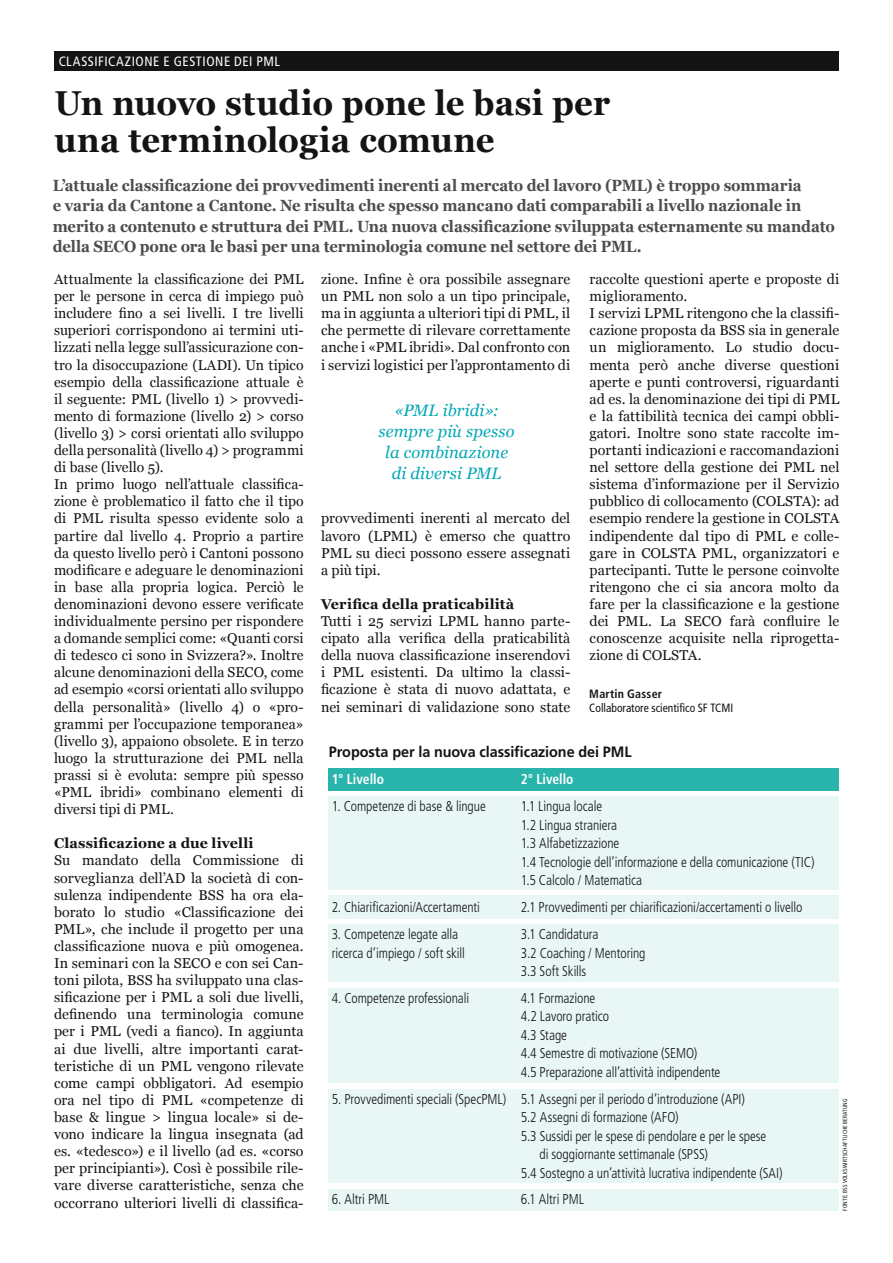
<style>
.page{position:relative;width:893px;height:1263px;background:#fff}
.page>*{position:absolute;margin:0;border:0;box-sizing:border-box;transform-origin:0 0}
.t1{font:700 34.5px/37.5px "Georgia";color:#131413;scale:.95 1}
.t2{font:italic 16.5px/21px "Georgia";letter-spacing:.005em;color:#00a8b4;text-align:center}
.t3{font:700 16.2px/20.5px "Georgia";letter-spacing:-.005em;color:#4d4d4c;scale:.92 1}
.t4{font:700 15px "Frutiger LT Std";letter-spacing:-.005em;color:#131413;scale:.96 1}
.t5{font:14.25px/17.1px "Georgia";letter-spacing:.005em;color:#131413;text-align:justify}
.t6{font:300 condensed 14.25px/18.5px "Frutiger LT Std";letter-spacing:-.005em;color:#131413;scale:.95 1}
.t7{font:700 14.25px "Georgia";letter-spacing:.01em;color:#131413}
.t8{font:700 condensed 14.25px "Frutiger LT Std";color:#fff;scale:.95 1}
.t9{font:condensed 13.5px "Frutiger LT Std";letter-spacing:.04em;color:#fff}
.t10{font:condensed 12px "Frutiger LT Std";color:#131413;scale:.96 1}
.t11{font:700 condensed 12px "Frutiger LT Std";letter-spacing:.02em;color:#131413}
.t12{font:condensed 6px "Frutiger LT Std";letter-spacing:.015em;color:#131413;scale:.96 1}
</style>
<div class="page">
<div style="left:328px;top:769px;width:511px;height:22px;background:#28b4ab"></div>
<div style="left:328px;top:796px;width:511px;height:94px;background:#e9f6f6"></div>
<div style="left:328px;top:895px;width:511px;height:24px;background:#e9f6f6"></div>
<div style="left:328px;top:924px;width:511px;height:58px;background:#e9f6f6"></div>
<div style="left:328px;top:988px;width:511px;height:94px;background:#e9f6f6"></div>
<div style="left:328px;top:1089px;width:511px;height:94px;background:#e9f6f6"></div>
<div style="left:328px;top:1189px;width:511px;height:22px;background:#e9f6f6"></div>
<div style="left:54px;top:52px;width:785px;height:19px;background:#131413"></div>
<p class="t9" style="left:59px;top:53px;width:223px">CLASSIFICAZIONE E GESTIONE DEI PML</p>
<h1 class="t1" style="left:54px;top:82px;width:586px">Un nuovo studio pone le basi per una terminologia comune</h1>
<p class="t3" style="left:53px;top:174px;width:852px">L’attuale classificazione dei provvedimenti inerenti al mercato del lavoro (PML) è troppo sommaria<br>e varia da Cantone a Cantone. Ne risulta che spesso mancano dati comparabili a livello nazionale in merito a contenuto e struttura dei PML. Una nuova classificazione sviluppata esternamente su mandato della SECO pone ora le basi per una terminologia comune nel settore dei PML.</p>
<p class="t5" style="left:54px;top:270px;width:251px;text-align:left">Attualmente la classificazione dei PML per le persone in cerca di impiego può includere fino a sei livelli. I tre livelli superiori corrispondono ai termini uti&shy;lizzati nella legge sull’assicurazione con&shy;tro la disoccupazione (LADI). Un tipico esempio della classificazione attuale è il seguente: PML (livello 1) &gt; provvedi&shy;mento di formazione (livello 2) &gt; corso (livello 3) &gt; corsi orientati allo sviluppo della personalità (livello 4) &gt; programmi di base (livello 5).<br>In primo luogo nell’attuale classifica&shy;zione è problematico il fatto che il tipo di PML risulta spesso evidente solo a partire dal livello 4. Proprio a partire da questo livello però i Cantoni possono modificare e adeguare le denominazioni in base alla propria logica. Perciò le denominazioni devono essere verificate individualmente persino per rispondere a domande semplici come: «Quanti corsi di tedesco ci sono in Svizzera?». Inoltre alcune denominazioni della SECO, come ad esempio «corsi orientati allo sviluppo della personalità» (livello 4) o «pro&shy;grammi per l’occupazione temporanea» (livello 3), appaiono obsolete. E in terzo luogo la strutturazione dei PML nella prassi si è evoluta: sempre più spesso «PML ibridi» combinano elementi di diversi tipi di PML.</p>
<p class="t7" style="left:54px;top:833px;width:201px">Classificazione a due livelli</p>
<p class="t5" style="left:54px;top:851px;width:251px">Su mandato della Commissione di sorveglianza dell’AD la società di con&shy;sulenza indipendente BSS ha ora ela&shy;borato lo studio «Classificazione dei PML», che include il progetto per una classificazione nuova e più omogenea.<br>In seminari con la SECO e con sei Can&shy;toni pilota, BSS ha sviluppato una clas&shy;sificazione per i PML a soli due livelli, definendo una terminologia comune per i PML (vedi a fianco). In aggiunta ai due livelli, altre importanti carat&shy;teristiche di un PML vengono rilevate come campi obbligatori. Ad esempio ora nel tipo di PML «competenze di base &amp; lingue &gt; lingua locale» si de&shy;vono indicare la lingua insegnata (ad es. «tedesco») e il livello (ad es. «corso per principianti»). Così è possibile rile&shy;vare diverse caratteristiche, senza che occorrano ulteriori livelli di classifica-</p>
<p class="t5" style="left:321px;top:270px;width:251px">zione. Infine è ora possibile assegnare un PML non solo a un tipo principale, ma in aggiunta a ulteriori tipi di PML, il che permette di rilevare correttamente anche i «PML ibridi». Dal confronto con i servizi logistici per l’approntamento di</p>
<p class="t2" style="left:379px;top:399px;width:138px">«PML ibridi»: sempre più spesso la combinazione di diversi PML</p>
<p class="t5" style="left:321px;top:509px;width:251px">provvedimenti inerenti al mercato del lavoro (LPML) è emerso che quattro PML su dieci possono essere assegnati a più tipi.</p>
<p class="t7" style="left:321px;top:593px;width:195px">Verifica della praticabilità</p>
<p class="t5" style="left:321px;top:612px;width:251px">Tutti i 25 servizi LPML hanno parte&shy;cipato alla verifica della praticabilità della nuova classificazione inserendovi i PML esistenti. Da ultimo la classi&shy;ficazione è stata di nuovo adattata, e nei seminari di validazione sono state</p>
<p class="t5" style="left:590px;top:270px;width:251px;text-align:left">raccolte questioni aperte e proposte di miglioramento.<br>I servizi LPML ritengono che la classifi&shy;cazione proposta da BSS sia in generale un miglioramento. Lo studio docu&shy;menta però anche diverse questioni aperte e punti controversi, riguardanti ad es. la denominazione dei tipi di PML e la fattibilità tecnica dei campi obbli&shy;gatori. Inoltre sono state raccolte im&shy;portanti indicazioni e raccomandazioni nel settore della gestione dei PML nel sistema d’informazione per il Servizio pubblico di collocamento (COLSTA): ad esempio rendere la gestione in COLSTA indipendente dal tipo di PML e colle&shy;gare in COLSTA PML, organizzatori e partecipanti. Tutte le persone coinvolte ritengono che ci sia ancora molto da fare per la classificazione e la gestione dei PML. La SECO farà confluire le conoscenze acquisite nella riprogetta&shy;zione di COLSTA.</p>
<p class="t11" style="left:589px;top:687px;width:74px">Martin Gasser</p>
<p class="t10" style="left:589px;top:701px;width:151px">Collaboratore scientifico SF TCMI</p>
<p class="t4" style="left:329px;top:743px;width:317px">Proposta per la nuova classificazione dei PML</p>
<p class="t8" style="left:332px;top:771px;width:57px">1° Livello</p>
<p class="t8" style="left:521px;top:771px;width:57px">2° Livello</p>
<p class="t6" style="left:332px;top:797px;width:164px">1. Competenze di base &amp; lingue</p>
<p class="t6" style="left:521px;top:797px;width:311px">1.1 Lingua locale<br>1.2 Lingua straniera<br>1.3 Alfabetizzazione<br>1.4 Tecnologie dell’informazione e della comunicazione (TIC)<br>1.5 Calcolo / Matematica</p>
<p class="t6" style="left:332px;top:898px;width:158px">2. Chiarificazioni/Accertamenti</p>
<p class="t6" style="left:521px;top:898px;width:298px">2.1 Provvedimenti per chiarificazioni/accertamenti o livello</p>
<p class="t6" style="left:332px;top:925px;width:135px">3. Competenze legate alla</p>
<p class="t6" style="left:521px;top:925px;width:84px">3.1 Candidatura</p>
<p class="t6" style="left:332px;top:943px;width:142px">ricerca d’impiego / soft skill</p>
<p class="t6" style="left:521px;top:943px;width:133px">3.2 Coaching / Mentoring<br>3.3 Soft Skills</p>
<p class="t6" style="left:332px;top:989px;width:146px">4. Competenze professionali</p>
<p class="t6" style="left:521px;top:989px;width:212px">4.1 Formazione<br>4.2 Lavoro pratico<br>4.3 Stage<br>4.4 Semestre di motivazione (SEMO)<br>4.5 Preparazione all’attività indipendente</p>
<p class="t6" style="left:332px;top:1090px;width:437px">5. Provvedimenti speciali (SpecPML) 5.1 Assegni per il periodo d’introduzione (API)</p>
<p class="t6" style="left:521px;top:1108px;width:168px">5.2 Assegni di formazione (AFO)</p>
<p class="t6" style="left:521px;top:1127px;width:260px">5.3 Sussidi per le spese di pendolare e per le spese</p>
<p class="t6" style="left:539px;top:1145px;width:179px">di soggiornante settimanale (SPSS)</p>
<p class="t6" style="left:521px;top:1163px;width:277px">5.4 Sostegno a un’attività lucrativa indipendente (SAI)</p>
<p class="t6" style="left:332px;top:1190px;width:62px">6. Altri PML</p>
<p class="t6" style="left:521px;top:1190px;width:68px">6.1 Altri PML</p>
<p class="t12" style="left:842px;top:1211px;width:118px;rotate:-90deg">FONTE: BSS VOLKSWIRTSCHAFTLICHE BERATUNG</p>
</div>
